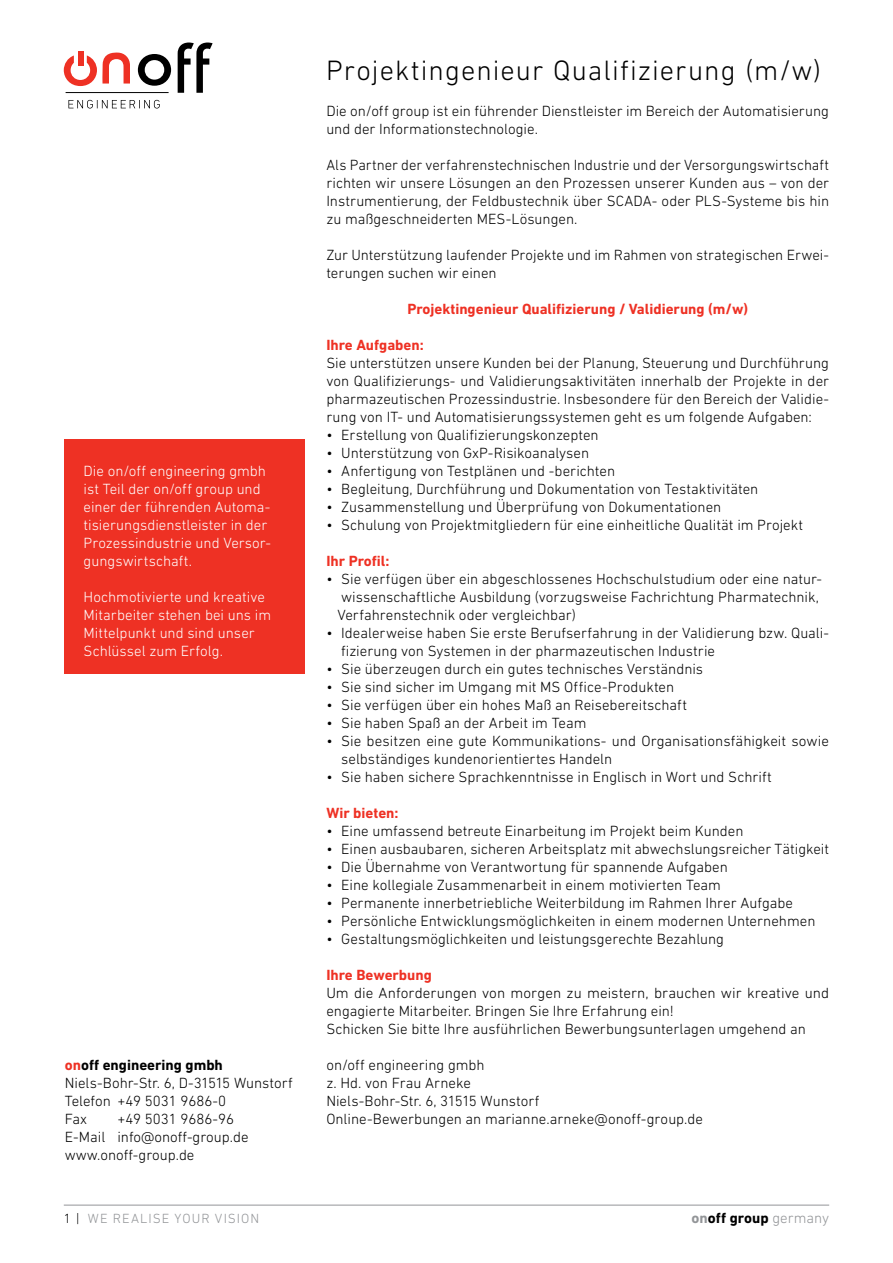
<style>
.page{position:relative;width:893px;height:1263px;background:#fff}
.page>*{position:absolute;margin:0;border:0;box-sizing:border-box;transform-origin:0 0}
.t1{font:300 28.5px "DIN Next LT Pro";letter-spacing:.04em;color:#000}
.t2{font:300 15px/18px "DIN Next LT Pro";color:#000}
.t3{font:300 15px/18px "DIN Next LT Pro";color:#fff}
.t4{font:700 15px "DIN Next LT Pro";color:#ee3124}
.t5{font:700 15px "DIN Next LT Pro";letter-spacing:.005em;color:#000}
.t6{font:300 13.5px "DIN Next LT Pro";letter-spacing:.075em;color:#939598}
.s1{font-weight:700;color:#ee3124}
.s2{font-weight:700}
.s3{color:#000}
.s4{color:#939598}
.s5{font-weight:300;color:#939598}
</style>
<div class="page">
<hr style="left:64px;top:1205px;width:765px;height:1px;background:#939598">
<div style="left:78px;top:51px;width:5px;height:15px;background:#ee3124"></div>
<svg style="left:178px;top:43px;width:35px;height:50px"></svg>
<svg style="left:64px;top:52px;width:66px;height:34px"></svg>
<svg style="left:138px;top:54px;width:33px;height:32px"></svg>
<hr style="left:66px;top:92px;width:103px;height:1px;background:#000">
<svg style="left:68px;top:100px;width:92px;height:9px"></svg>
<div style="left:64px;top:440px;width:241px;height:234px;background:#ee3124"></div>
<p class="t3" style="left:84px;top:462px;width:189px">Die on/off engineering gmbh ist Teil der on/off group und einer der führenden Automa&shy;tisierungsdienstleister in der<br>Prozessindustrie und Versor&shy;gungswirtschaft.</p>
<p class="t3" style="left:84px;top:588px;width:189px">Hochmotivierte und kreative<br>Mitarbeiter stehen bei uns im<br>Mittelpunkt und sind unser<br>Schlüssel zum Erfolg.</p>
<p class="t2" style="left:65px;top:1056px;width:230px"><span class="s1">on</span><span class="s2">off engineering gmbh<br></span>Niels-Bohr-Str. 6, D-31515 Wunstorf<br>Telefon +49 5031 9686-0<br>Fax</p>
<p class="t2" style="left:65px;top:1110px;width:185px;text-indent:52px">+49 5031 9686-96<br>E-Mail info@onoff-group.de www.onoff-group.de</p>
<h1 class="t1" style="left:326px;top:54px;width:497px">Projektingenieur Qualifizierung (m/w)</h1>
<p class="t2" style="left:326px;top:102px;width:504px">Die on/off group ist ein führender Dienstleister im Bereich der Automatisierung und der Informationstechnologie.</p>
<p class="t2" style="left:326px;top:156px;width:504px;text-align:justify">Als Partner der verfahrenstechnischen Industrie und der Versorgungswirtschaft richten wir unsere Lösungen an den Prozessen unserer Kunden aus – von der Instrumentierung, der Feldbustechnik über SCADA- oder PLS-Systeme bis hin zu maßgeschneiderten MES-Lösungen.</p>
<p class="t2" style="left:326px;top:246px;width:504px">Zur Unterstützung laufender Projekte und im Rahmen von strategischen Erwei&shy;terungen suchen wir einen</p>
<p class="t4" style="left:407px;top:300px;width:342px">Projektingenieur Qualifizierung / Validierung (m/w)</p>
<p class="t4" style="left:326px;top:336px;width:99px">Ihre Aufgaben:</p>
<p class="t2" style="left:326px;top:354px;width:504px;text-align:justify">Sie unterstützen unsere Kunden bei der Planung, Steuerung und Durchführung von Qualifizierungs- und Validierungsaktivitäten innerhalb der Projekte in der pharmazeutischen Prozessindustrie. Insbesondere für den Bereich der Validie&shy;rung von IT- und Automatisierungssystemen geht es um folgende Aufgaben:</p>
<p class="t2" style="left:326px;top:426px;width:274px">• Erstellung von Qualifizierungskonzepten</p>
<p class="t2" style="left:326px;top:444px;width:264px">• Unterstützung von GxP-Risikoanalysen</p>
<p class="t2" style="left:326px;top:462px;width:290px">• Anfertigung von Testplänen und -berichten</p>
<p class="t2" style="left:326px;top:480px;width:433px">• Begleitung, Durchführung und Dokumentation von Testaktivitäten</p>
<p class="t2" style="left:326px;top:498px;width:397px">• Zusammenstellung und Überprüfung von Dokumentationen</p>
<p class="t2" style="left:326px;top:516px;width:478px">• Schulung von Projektmitgliedern für eine einheitliche Qualität im Projekt</p>
<p class="t4" style="left:326px;top:552px;width:65px">Ihr Profil:</p>
<p class="t2" style="left:337px;top:570px;width:486px;text-indent:-11px">• Sie verfügen über ein abgeschlossenes Hochschulstudium oder eine natur&shy;wissenschaftliche Ausbildung (vorzugsweise Fachrichtung Pharmatechnik,<br>Verfahrenstechnik oder vergleichbar)</p>
<p class="t2" style="left:341px;top:624px;width:490px;text-indent:-15px">• Idealerweise haben Sie erste Berufserfahrung in der Validierung bzw. Quali&shy;fizierung von Systemen in der pharmazeutischen Industrie</p>
<p class="t2" style="left:326px;top:660px;width:378px">• Sie überzeugen durch ein gutes technisches Verständnis</p>
<p class="t2" style="left:326px;top:678px;width:349px">• Sie sind sicher im Umgang mit MS Office-Produkten</p>
<p class="t2" style="left:326px;top:696px;width:362px">• Sie verfügen über ein hohes Maß an Reisebereitschaft</p>
<p class="t2" style="left:326px;top:714px;width:262px">• Sie haben Spaß an der Arbeit im Team</p>
<p class="t2" style="left:341px;top:732px;width:489px;text-indent:-15px">• Sie besitzen eine gute Kommunikations- und Organisationsfähigkeit sowie selbständiges kundenorientiertes Handeln</p>
<p class="t2" style="left:326px;top:768px;width:447px">• Sie haben sichere Sprachkenntnisse in Englisch in Wort und Schrift</p>
<p class="t4" style="left:326px;top:804px;width:74px">Wir bieten:</p>
<p class="t2" style="left:326px;top:822px;width:419px">• Eine umfassend betreute Einarbeitung im Projekt beim Kunden</p>
<p class="t2" style="left:326px;top:840px;width:504px">• Einen ausbaubaren, sicheren Arbeitsplatz mit abwechslungsreicher Tätigkeit</p>
<p class="t2" style="left:326px;top:858px;width:403px">• Die Übernahme von Verantwortung für spannende Aufgaben</p>
<p class="t2" style="left:326px;top:876px;width:396px">• Eine kollegiale Zusammenarbeit in einem motivierten Team</p>
<p class="t2" style="left:326px;top:894px;width:468px">• Permanente innerbetriebliche Weiterbildung im Rahmen Ihrer Aufgabe</p>
<p class="t2" style="left:326px;top:912px;width:491px">• Persönliche Entwicklungsmöglichkeiten in einem modernen Unternehmen</p>
<p class="t2" style="left:326px;top:930px;width:399px">• Gestaltungsmöglichkeiten und leistungsgerechte Bezahlung</p>
<p class="t4" style="left:326px;top:966px;width:107px">Ihre Bewerbung</p>
<p class="t2" style="left:326px;top:984px;width:504px">Um die Anforderungen von morgen zu meistern, brauchen wir kreative und engagierte Mitarbeiter. Bringen Sie Ihre Erfahrung ein!<br>Schicken Sie bitte Ihre ausführlichen Bewerbungsunterlagen umgehend an</p>
<p class="t2" style="left:326px;top:1056px;width:378px">on/off engineering gmbh<br>z. Hd. von Frau Arneke<br>Niels-Bohr-Str. 6, 31515 Wunstorf<br>Online-Bewerbungen an marianne.arneke@onoff-group.de</p>
<p class="t6" style="left:64px;top:1211px;width:197px"><span class="s3">1 |</span> we realise your vision</p>
<p class="t5" style="left:691px;top:1209px;width:139px"><span class="s4">on</span>off group <span class="s5">germany</span></p>
</div>
